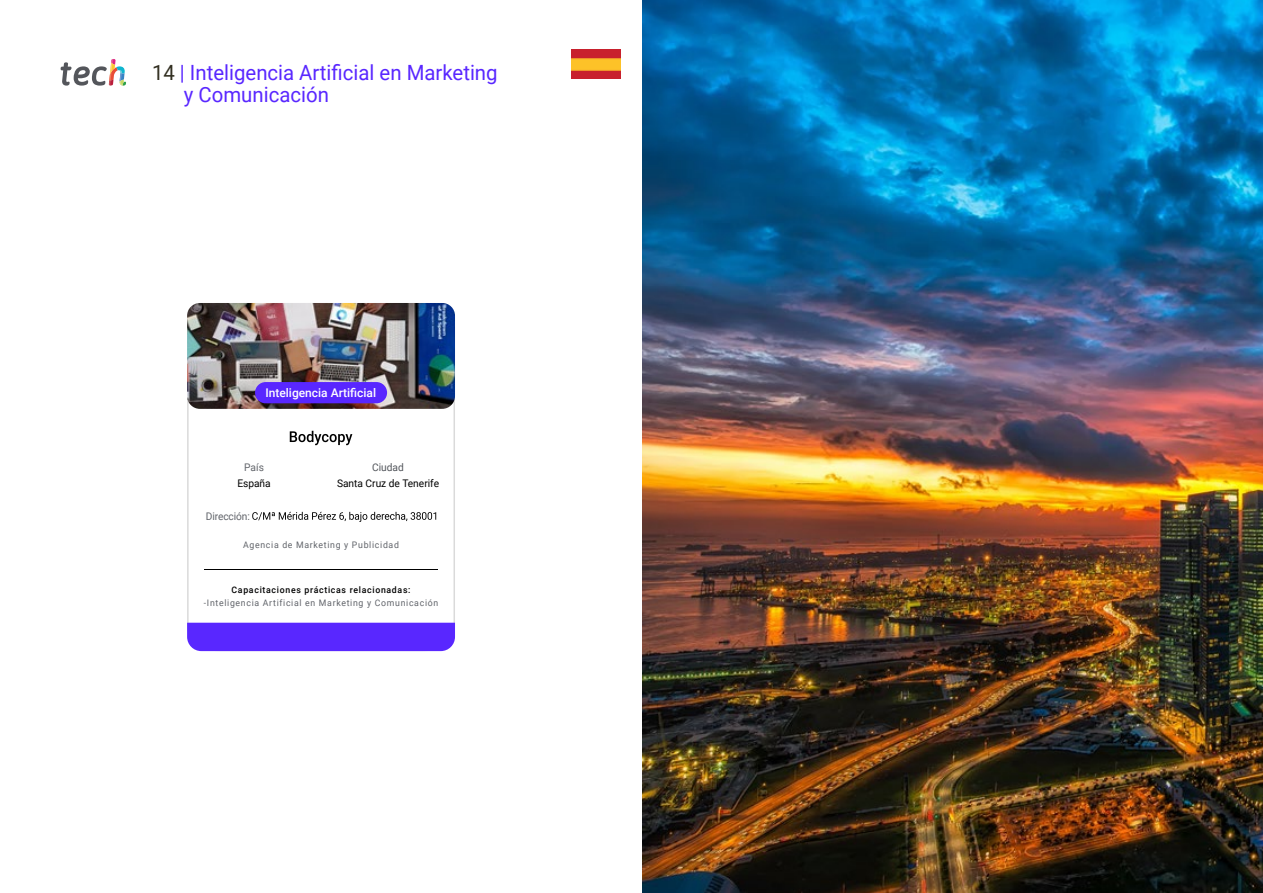
<style>
.page{position:relative;width:1263px;height:893px;background:#fff}
.page>*{position:absolute;margin:0;border:0;box-sizing:border-box;transform-origin:0 0}
.t1{font:21px/22.5px "Roboto";color:#5927ff}
.t2{font:500 12px "Roboto";color:#fff}
.t3{font:10.5px "Roboto";color:#000}
.t4{font:10.5px "Roboto";letter-spacing:-.01em;color:#61646a}
.t5{font:10.5px "Roboto";color:#52555b}
.t6{font:9px "Roboto";letter-spacing:.08em;color:#61646a}
.t7{font:500 9px "Roboto";letter-spacing:.08em;color:#000}
.s1{color:#312e20}
</style>
<div class="page">
<svg style="left:187px;top:409px;width:268px;height:243px"></svg>
<hr style="left:204px;top:569px;width:234px;height:1px;background:#000">
<svg style="left:290px;top:431px;width:62px;height:14px"></svg>
<svg style="left:252px;top:512px;width:184px;height:10px"></svg>
<div style="left:187px;top:623px;width:268px;height:28px;background:#5927ff"></div>
<img style="left:187px;top:303px;width:268px;height:106px">
<div style="left:255px;top:382px;width:132px;height:21px;background:#5927ff;border-radius:11px"></div>
<img style="left:642px;top:0;width:621px;height:893px">
<img style="left:571px;top:49px;width:50px;height:30px">
<svg style="left:61px;top:59px;width:65px;height:27px"></svg>
<h1 class="t1" style="left:184px;top:60px;width:315px;text-indent:-32px"><span class="s1">14</span> | Inteligencia Artificial en Marketing y Comunicación</h1>
<h2 class="t2" style="left:265px;top:384px;width:112px">Inteligencia Artificial</h2>
<p class="t4" style="left:244px;top:460px;width:21px">País</p>
<p class="t3" style="left:237px;top:476px;width:35px">España</p>
<p class="t5" style="left:372px;top:460px;width:33px">Ciudad</p>
<p class="t3" style="left:337px;top:476px;width:104px">Santa Cruz de Tenerife</p>
<p class="t4" style="left:206px;top:509px;width:46px">Dirección:</p>
<p class="t6" style="left:243px;top:538px;width:157px">Agencia de Marketing y Publicidad</p>
<p class="t7" style="left:232px;top:583px;width:180px">Capacitaciones prácticas relacionadas:</p>
<p class="t6" style="left:204px;top:597px;width:236px">-Inteligencia Artificial en Marketing y Comunicación</p>
</div>
